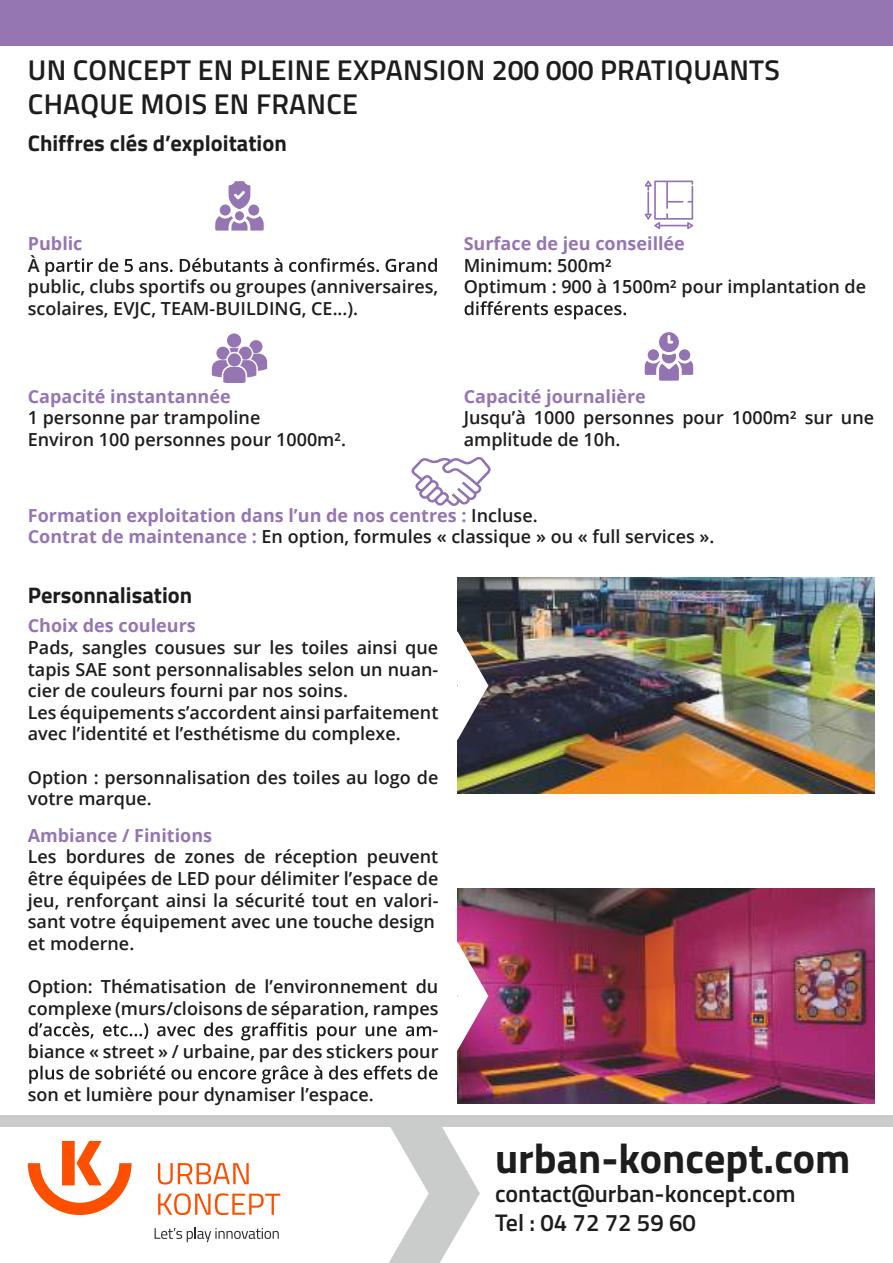
<style>
.page{position:relative;width:893px;height:1263px;background:#fff}
.page>*{position:absolute;margin:0;border:0;box-sizing:border-box;transform-origin:0 0}
.t1{font:700 42px "Titillium Web";color:#1d1d1d}
.t2{font:600 28.5px/34.2px "Titillium Web";letter-spacing:.01em;color:#1d1d1d}
.t3{font:600 24px/28.8px "Titillium Web";color:#1d1d1d}
.t4{font:700 22.5px "Titillium Web";color:#1d1d1d}
.t5{font:600 18px/21.6px "Open Sans";color:#1d1d1d}
.t6{font:700 18px/21.6px "Open Sans";color:#9676b2}
.s1{font-weight:600;color:#1d1d1d}
</style>
<div class="page">
<div style="left:0;top:0;width:893px;height:45px;background:#9676b2"></div>
<img style="left:457px;top:578px;width:417px;height:215px">
<svg style="left:457px;top:631px;width:31px;height:109px"></svg>
<svg style="left:46px;top:258px;width:391px;height:18px"></svg>
<div style="left:0;top:1115px;width:893px;height:11px;background:#cacbcb"></div>
<svg style="left:365px;top:1126px;width:115px;height:137px"></svg>
<svg style="left:158px;top:1163px;width:91px;height:21px"></svg>
<svg style="left:158px;top:1193px;width:122px;height:22px"></svg>
<svg style="left:28px;top:1141px;width:104px;height:74px"></svg>
<svg style="left:155px;top:1228px;width:124px;height:14px"></svg>
<svg style="left:465px;top:301px;width:161px;height:18px"></svg>
<svg style="left:212px;top:334px;width:55px;height:48px"></svg>
<svg style="left:645px;top:332px;width:48px;height:49px"></svg>
<img style="left:457px;top:888px;width:417px;height:216px">
<svg style="left:29px;top:942px;width:459px;height:108px"></svg>
<svg style="left:29px;top:1065px;width:408px;height:19px"></svg>
<div style="left:248px;top:205px;width:11px;height:11px;background:#9676b2;border-radius:50%"></div>
<div style="left:220px;top:205px;width:11px;height:11px;background:#9676b2;border-radius:50%"></div>
<svg style="left:229px;top:181px;width:21px;height:28px"></svg>
<svg style="left:215px;top:216px;width:49px;height:15px"></svg>
<div style="left:235px;top:211px;width:9px;height:9px;background:#9676b2;border-radius:50%"></div>
<svg style="left:645px;top:181px;width:48px;height:48px"></svg>
<svg style="left:411px;top:457px;width:80px;height:49px"></svg>
<h2 class="t2" style="left:28px;top:51px;width:753px">UN CONCEPT EN PLEINE EXPANSION 200 000 PRATIQUANTS<br>CHAQUE MOIS EN FRANCE</h2>
<p class="t4" style="left:28px;top:126px;width:260px">Chiffres clés d’exploitation</p>
<p class="t6" style="left:28px;top:232px;width:56px">Public</p>
<p class="t5" style="left:28px;top:254px;width:412px">À<br>public, clubs sportifs ou groupes (anniversaires, scolaires, EVJC, TEAM-BUILDING, CE...).</p>
<p class="t6" style="left:464px;top:232px;width:223px">Surface de jeu conseillée</p>
<p class="t5" style="left:464px;top:254px;width:404px">Minimum: 500m²<br>Optimum : 900 à 1500m² pour implantation de</p>
<p class="t6" style="left:28px;top:385px;width:204px">Capacité instantannée</p>
<p class="t5" style="left:28px;top:407px;width:320px">1 personne par trampoline<br>Environ 100 personnes pour 1000m².</p>
<p class="t6" style="left:464px;top:385px;width:184px">Capacité journalière</p>
<p class="t5" style="left:464px;top:407px;width:412px">Jusqu’à 1000 personnes pour 1000m² sur une amplitude de 10h.</p>
<p class="t6" style="left:28px;top:504px;width:688px">Formation exploitation dans l’un de nos centres : <span class="s1">Incluse.<br></span>Contrat de maintenance : <span class="s1">En option, formules « classique » ou « full services ».</span></p>
<p class="t4" style="left:28px;top:578px;width:166px">Personnalisation</p>
<p class="t6" style="left:28px;top:614px;width:169px">Choix des couleurs</p>
<p class="t5" style="left:28px;top:636px;width:412px">Pads, sangles cousues sur les toiles ainsi que tapis SAE sont personnalisables selon un nuan&shy;cier de couleurs fourni par nos soins.<br>Les équipements s’accordent ainsi parfaitement avec l’identité et l’esthétisme du complexe.</p>
<p class="t5" style="left:28px;top:766px;width:412px">Option : personnalisation des toiles au logo de votre marque.</p>
<p class="t6" style="left:28px;top:824px;width:186px">Ambiance / Finitions</p>
<p class="t5" style="left:28px;top:846px;width:412px">Les bordures de zones de réception peuvent être équipées de LED pour délimiter l’espace de jeu, renforçant ainsi la sécurité tout en valori&shy;sant votre équipement avec une touche design et moderne.</p>
<p class="t5" style="left:28px;top:975px;width:412px;text-align:right">Option: Thématisation de l’environnement du complexe (murs/cloisons de séparation, rampes -<br>biance « street » / urbaine, par des stickers pour</p>
<p class="t5" style="left:28px;top:1083px;width:347px">son et lumière pour dynamiser l’espace.</p>
<h1 class="t1" style="left:495px;top:1126px;width:357px">urban-koncept.com</h1>
<h3 class="t3" style="left:495px;top:1178px;width:302px">contact@urban-koncept.com<br>Tel : 04 72 72 59 60</h3>
</div>
